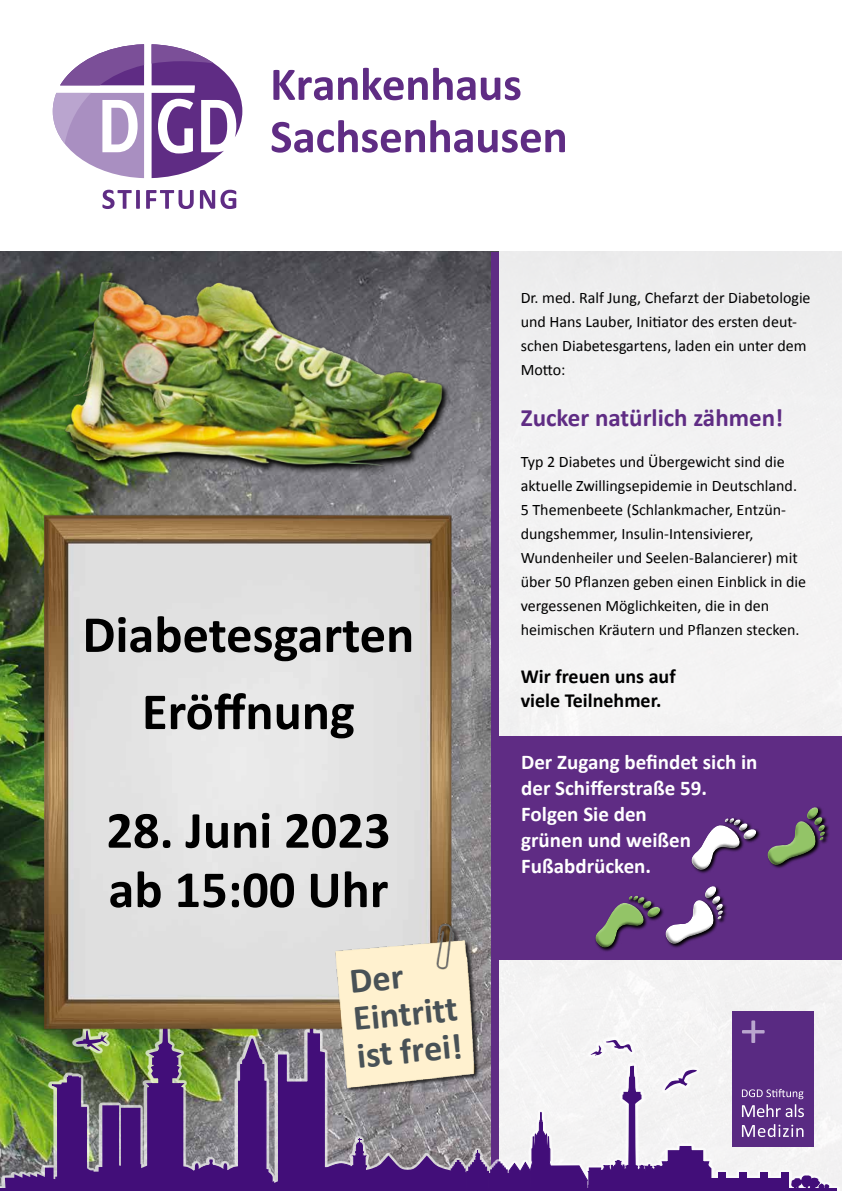
<style>
.page{position:relative;width:842px;height:1191px;background:#fff}
.page>*{position:absolute;margin:0;border:0;box-sizing:border-box;transform-origin:0 0}
.t1{font:700 52.5px/77.1px "Calibri";color:#000;text-align:center}
.t2{font:700 36.1px/37.5px "Calibri";color:#485156}
.t3{font:700 25px "Calibri";color:#5f2c84}
.t4{font:700 21px/26px "Calibri";color:#fff}
.t5{font:700 20px/24px "Calibri";color:#000}
.t6{font:16px/24px "Calibri";color:#000}
</style>
<div class="page">
<img style="left:0;top:252px;width:491px;height:747px">
<div style="left:499px;top:241px;width:343px;height:950px;background:#f3f2f3"></div>
<div style="left:491px;top:252px;width:8px;height:927px;background:#5f2c84"></div>
<img style="left:40px;top:499px;width:421px;height:503px">
<img style="left:40px;top:271px;width:422px;height:206px">
<div style="left:495px;top:736px;width:346px;height:223px;background:#5f2c84"></div>
<svg style="left:574px;top:798px;width:268px;height:162px"></svg>
<img style="left:325px;top:920px;width:160px;height:82px">
<img style="left:0;top:1002px;width:837px;height:189px">
<svg style="left:272px;top:120px;width:293px;height:33px"></svg>
<svg style="left:273px;top:68px;width:247px;height:32px"></svg>
<svg style="left:60px;top:44px;width:84px;height:41px"></svg>
<svg style="left:53px;top:93px;width:91px;height:85px"></svg>
<svg style="left:152px;top:44px;width:90px;height:134px"></svg>
<svg style="left:102px;top:190px;width:134px;height:19px"></svg>
<h1 class="t1" style="left:82px;top:594px;width:333px">Diabetesgarten<br>Eröffnung</h1>
<h1 class="t1" style="left:106px;top:798px;width:286px;line-height:59.3px;text-align:left">28. Juni 2023 ab 15:00 Uhr</h1>
<h2 class="t2" style="left:348px;top:960px;width:108px;rotate:-5deg">Der<br>Eintritt ist frei!</h2>
<p class="t6" style="left:521px;top:285px;width:291px">Dr. med. Ralf Jung, Chefarzt der Diabetologie und Hans Lauber, Initiator des ersten deut&shy;schen Diabetesgartens, laden ein unter dem Motto:</p>
<h3 class="t3" style="left:521px;top:400px;width:264px">Zucker natürlich zähmen!</h3>
<p class="t6" style="left:521px;top:449px;width:287px">Typ 2 Diabetes und Übergewicht sind die aktuelle Zwillingsepidemie in Deutschland.<br>5 Themenbeete (Schlankmacher, Entzün&shy;dungshemmer, Insulin-Intensivierer, Wundenheiler und Seelen-Balancierer) mit über 50 Pflanzen geben einen Einblick in die vergessenen Möglichkeiten, die in den heimischen Kräutern und Pflanzen stecken.</p>
<p class="t5" style="left:521px;top:664px;width:156px">Wir freuen uns auf viele Teilnehmer.</p>
<h3 class="t4" style="left:521px;top:748px;width:238px">Der Zugang befindet sich in der Schifferstraße 59.<br>Folgen Sie den<br>grünen und weißen<br>Fußabdrücken.</h3>
</div>
